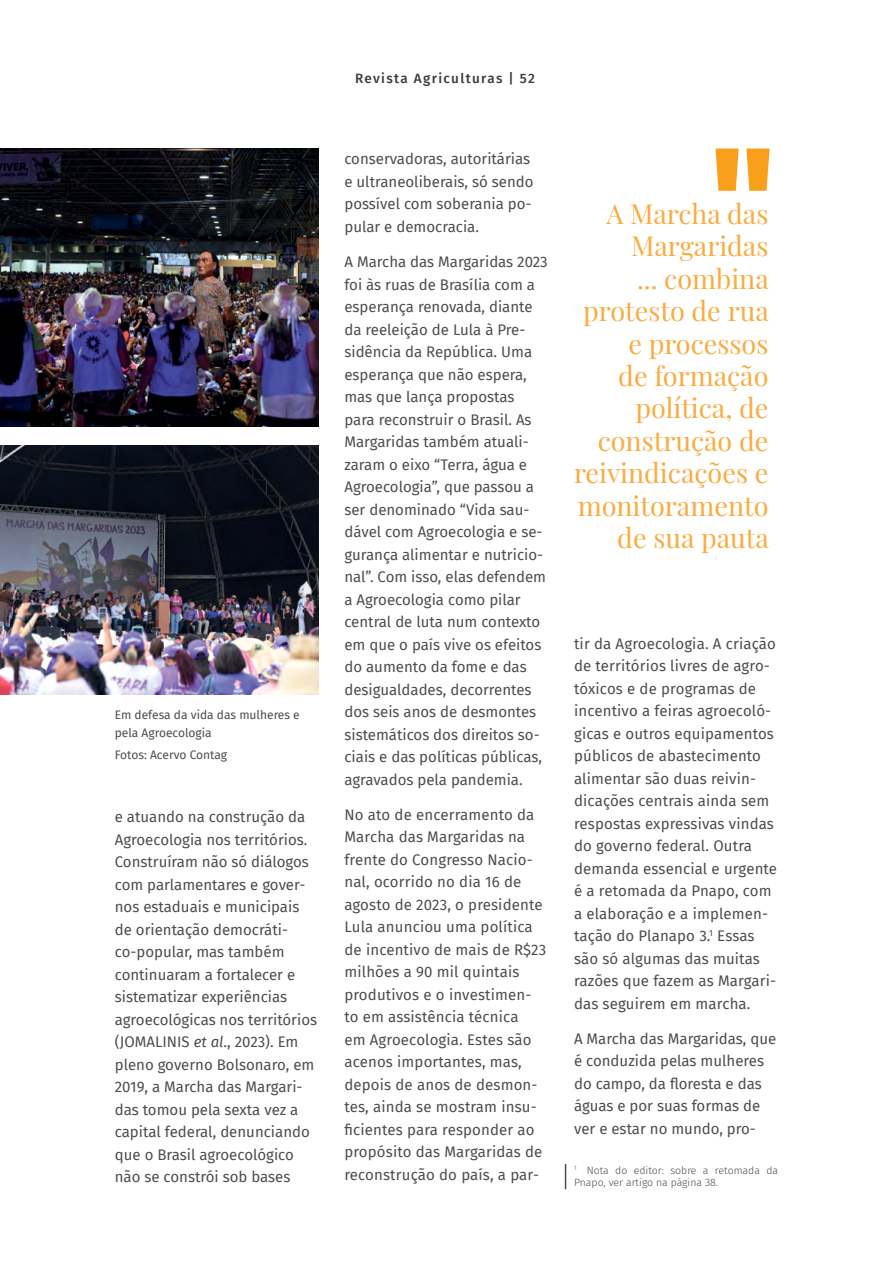
<style>
.page{position:relative;width:893px;height:1263px;background:#fff}
.page>*{position:absolute;margin:0;border:0;box-sizing:border-box;transform-origin:0 0}
.t1{font:27px/32.4px "Playfair Display";color:#fbab3f;text-align:right}
.t2{font:15px/22.5px "Fira Sans";color:#4d4d4f}
.t3{font:500 13.5px "Fira Sans";letter-spacing:.1em;color:#373d42}
.t4{font:12px/18px "Fira Sans";color:#4d4d4f}
.t5{font:300 10.5px/12.6px "Fira Sans";color:#4d4d4f}
.s1{font-style:italic}
</style>
<div class="page">
<svg style="left:565px;top:1164px;width:1px;height:25px"></svg>
<img style="left:0;top:149px;width:319px;height:278px">
<img style="left:0;top:446px;width:319px;height:248px">
<svg style="left:715px;top:149px;width:54px;height:42px"></svg>
<p class="t4" style="left:115px;top:705px;width:187px">Em defesa da vida das mulheres e pela Agroecologia</p>
<p class="t4" style="left:115px;top:745px;width:114px">Fotos: Acervo Contag</p>
<p class="t2" style="left:115px;top:805px;width:204px">e atuando na construção da<br>Agroecologia nos territórios.<br>Construíram não só diálogos com parlamentares e gover&shy;nos estaduais e municipais de orientação democráti&shy;co-popular, mas também continuaram a fortalecer e sistematizar experiências agroecológicas nos territórios (JOMALINIS <span class="s1">et al</span>., 2023). Em pleno governo Bolsonaro, em<br>2019, a Marcha das Margari&shy;das tomou pela sexta vez a capital federal, denunciando que o Brasil agroecológico não se constrói sob bases</p>
<p class="t3" style="left:355px;top:67px;width:181px">Revista Agriculturas | 52</p>
<p class="t2" style="left:344px;top:147px;width:191px">conservadoras, autoritárias e ultraneoliberais, só sendo possível com soberania po&shy;pular e democracia.</p>
<p class="t2" style="left:344px;top:250px;width:205px">A Marcha das Margaridas 2023 foi às ruas de Brasília com a esperança renovada, diante da reeleição de Lula à Pre&shy;sidência da República. Uma esperança que não espera, mas que lança propostas para reconstruir o Brasil. As<br>Margaridas também atuali&shy;zaram o eixo “Terra, água e<br>Agroecologia”, que passou a ser denominado “Vida sau&shy;dável com Agroecologia e se&shy;gurança alimentar e nutricio&shy;nal”. Com isso, elas defendem a Agroecologia como pilar central de luta num contexto em que o país vive os efeitos do aumento da fome e das desigualdades, decorrentes dos seis anos de desmontes sistemáticos dos direitos so&shy;ciais e das políticas públicas, agravados pela pandemia.</p>
<p class="t2" style="left:344px;top:803px;width:203px">No ato de encerramento da<br>Marcha das Margaridas na frente do Congresso Nacio&shy;nal, ocorrido no dia 16 de agosto de 2023, o presidente<br>Lula anunciou uma política de incentivo de mais de R$23 milhões a 90 mil quintais produtivos e o investimen&shy;to em assistência técnica<br>em Agroecologia. Estes são acenos importantes, mas, depois de anos de desmon&shy;tes, ainda se mostram insu&shy;ficientes para responder ao propósito das Margaridas de reconstrução do país, a par-</p>
<h1 class="t1" style="left:574px;top:195px;width:196px">A Marcha das<br>Margaridas<br>... combina protesto de rua e processos<br>de formação política, de construção de reivindicações e monitoramento de sua pauta</h1>
<p class="t2" style="left:574px;top:632px;width:205px">tir da Agroecologia. A criação de territórios livres de agro&shy;tóxicos e de programas de incentivo a feiras agroecoló&shy;gicas e outros equipamentos públicos de abastecimento alimentar são duas reivin&shy;dicações centrais ainda sem respostas expressivas vindas do governo federal. Outra demanda essencial e urgente é a retomada da Pnapo, com a elaboração e a implemen&shy;tação do Planapo 3.<sup>1</sup> Essas são só algumas das muitas razões que fazem as Margari&shy;das seguirem em marcha.</p>
<p class="t2" style="left:574px;top:1027px;width:204px">A Marcha das Margaridas, que é conduzida pelas mulheres do campo, da floresta e das águas e por suas formas de ver e estar no mundo, pro-</p>
<p class="t5" style="left:574px;top:1164px;width:206px"><sup>1</sup> Nota do editor: sobre a retomada da<br>Pnapo, ver artigo na página 38.</p>
</div>
